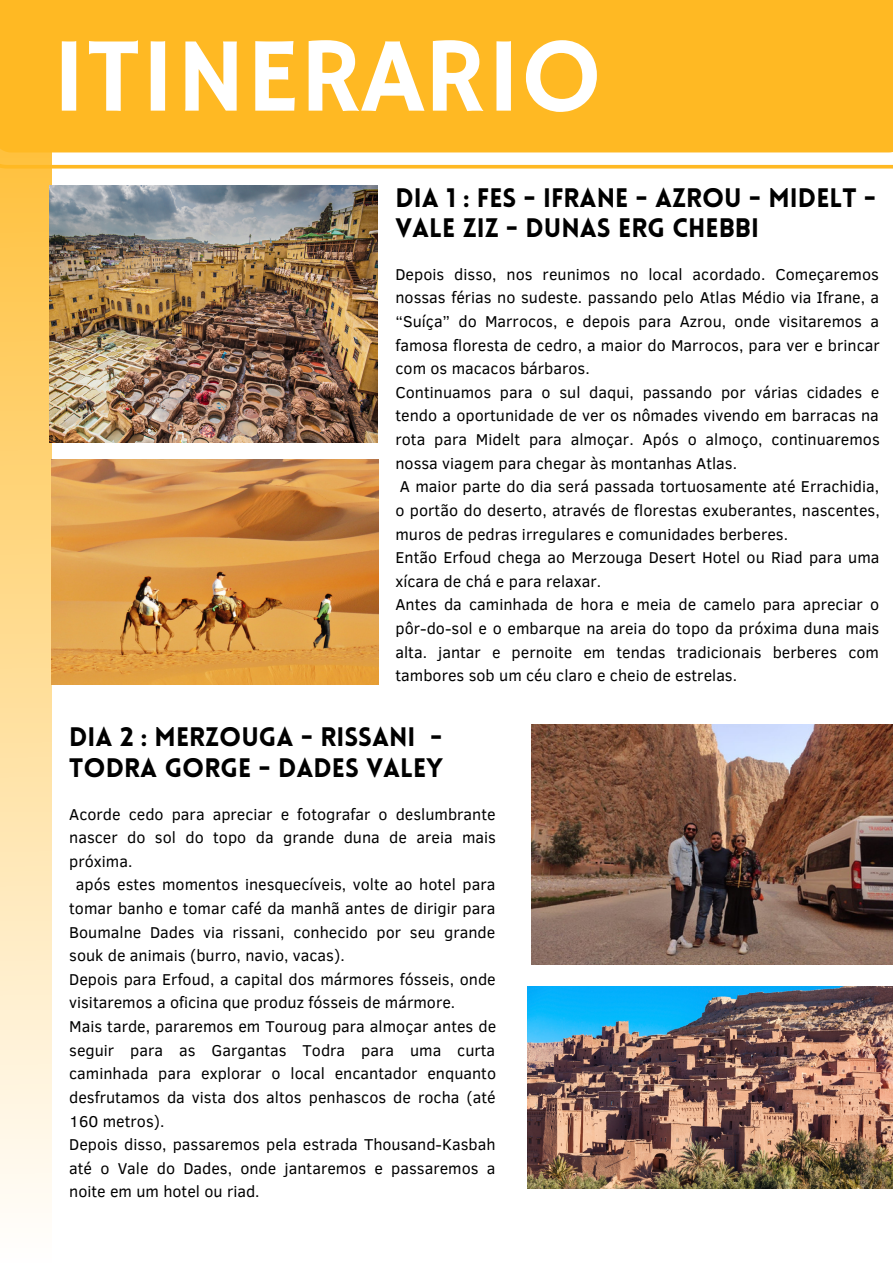
<style>
.page{position:relative;width:893px;height:1264px;background:#fff}
.page>*{position:absolute;margin:0;border:0;box-sizing:border-box;transform-origin:0 0}
.t1{font:106.35px "Hammersmith One";color:#fff}
.t2{font:900 26.1px/30.3px "Lovelo";color:#000}
.t3{font:16.05px/23.5px "Clear Sans";color:#000}
</style>
<div class="page">
<svg style="left:0;top:168px;width:51px;height:1041px;background:#fede9a"></svg>
<svg style="left:0;top:152px;width:892px;height:16px"></svg>
<div style="left:0;top:0;width:892px;height:152px;background:#ffb923"></div>
<img style="left:50px;top:185px;width:327px;height:257px">
<img style="left:51px;top:459px;width:327px;height:225px">
<img style="left:531px;top:725px;width:361px;height:239px">
<img style="left:528px;top:986px;width:364px;height:201px">
<h1 class="t1" style="left:51px;top:15px;width:551px">ITINERARIO</h1>
<h2 class="t2" style="left:395px;top:185px;width:482px">DIA 1 : FES - IFRANE - AZROU - MIDELT -<br>VALE ZIZ - DUNAS ERG CHEBBI</h2>
<p class="t3" style="left:395px;top:261px;width:486px">Depois disso, nos reunimos no local acordado. Começaremos nossas férias no sudeste. passando pelo Atlas Médio via Ifrane, a “Suíça” do Marrocos, e depois para Azrou, onde visitaremos a famosa floresta de cedro, a maior do Marrocos, para ver e brincar com os macacos bárbaros.<br>Continuamos para o sul daqui, passando por várias cidades e tendo a oportunidade de ver os nômades vivendo em barracas na rota para Midelt para almoçar. Após o almoço, continuaremos nossa viagem para chegar às montanhas Atlas.<br>A maior parte do dia será passada tortuosamente até Errachidia, o portão do deserto, através de florestas exuberantes, nascentes, muros de pedras irregulares e comunidades berberes.<br>Então Erfoud chega ao Merzouga Desert Hotel ou Riad para uma xícara de chá e para relaxar.<br>Antes da caminhada de hora e meia de camelo para apreciar o pôr-do-sol e o embarque na areia do topo da próxima duna mais alta. jantar e pernoite em tendas tradicionais berberes com tambores sob um céu claro e cheio de estrelas.</p>
<h2 class="t2" style="left:69px;top:724px;width:375px">DIA 2 : MERZOUGA - RISSANI -<br>TODRA GORGE - DADES VALEY</h2>
<p class="t3" style="left:69px;top:801px;width:428px">Acorde cedo para apreciar e fotografar o deslumbrante</p>
<p class="t3" style="left:69px;top:824px;width:428px">nascer do sol do topo da grande duna de areia mais</p>
<p class="t3" style="left:69px;top:848px;width:65px">próxima.</p>
<p class="t3" style="left:76px;top:872px;width:421px">após estes momentos inesquecíveis, volte ao hotel para</p>
<p class="t3" style="left:69px;top:895px;width:428px">tomar banho e tomar café da manhã antes de dirigir para</p>
<p class="t3" style="left:69px;top:919px;width:427px">Boumalne Dades via rissani, conhecido por seu grande</p>
<p class="t3" style="left:69px;top:943px;width:277px">souk de animais (burro, navio, vacas).</p>
<p class="t3" style="left:69px;top:966px;width:428px">Depois para Erfoud, a capital dos mármores fósseis, onde</p>
<p class="t3" style="left:69px;top:990px;width:387px">visitaremos a oficina que produz fósseis de mármore.</p>
<p class="t3" style="left:69px;top:1013px;width:428px">Mais tarde, pararemos em Touroug para almoçar antes de</p>
<p class="t3" style="left:69px;top:1037px;width:427px">seguir para as Gargantas Todra para uma curta</p>
<p class="t3" style="left:69px;top:1061px;width:428px">caminhada para explorar o local encantador enquanto</p>
<p class="t3" style="left:69px;top:1084px;width:428px">desfrutamos da vista dos altos penhascos de rocha (até</p>
<p class="t3" style="left:69px;top:1108px;width:97px">160 metros).</p>
<p class="t3" style="left:69px;top:1131px;width:428px">Depois disso, passaremos pela estrada Thousand-Kasbah</p>
<p class="t3" style="left:69px;top:1155px;width:428px">até o Vale do Dades, onde jantaremos e passaremos a</p>
<p class="t3" style="left:69px;top:1179px;width:192px">noite em um hotel ou riad.</p>
</div>
